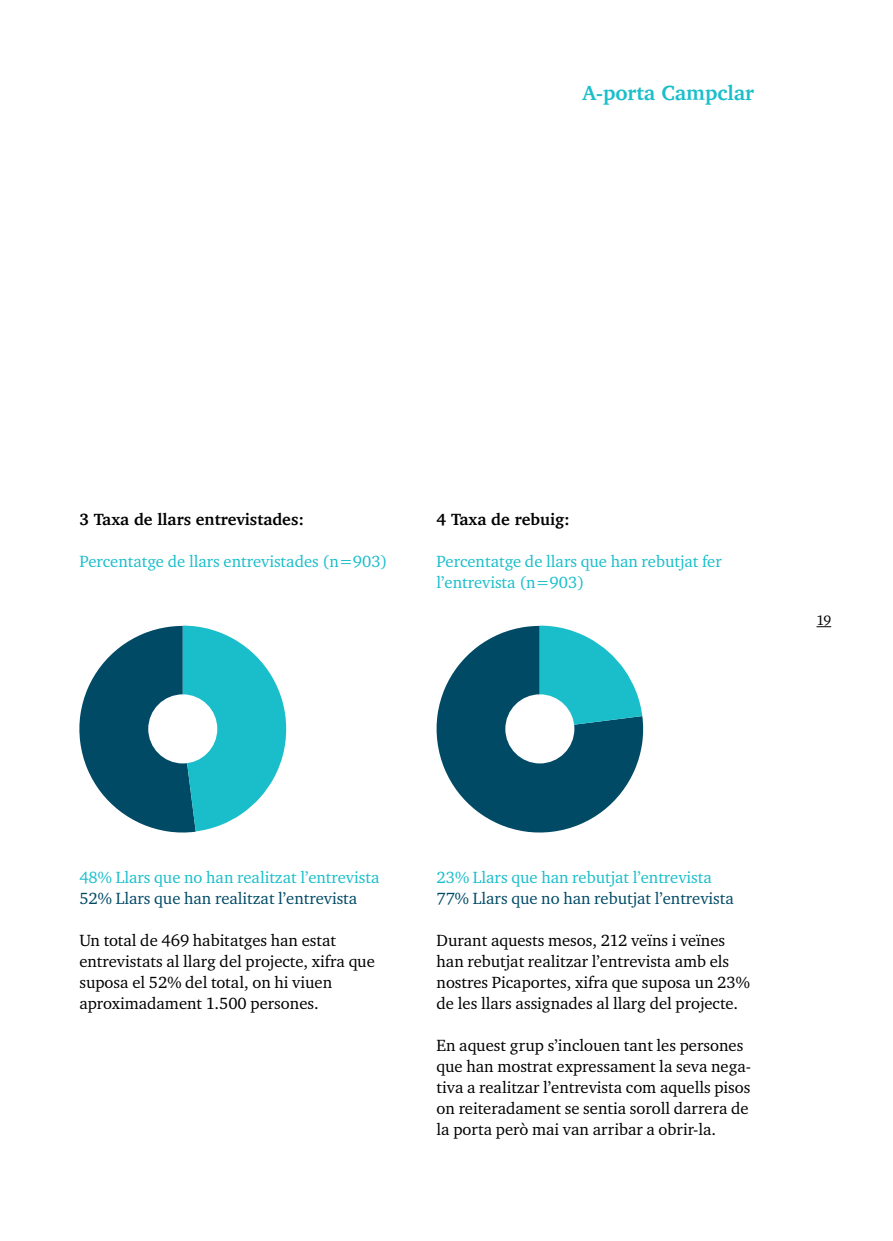
<style>
.page{position:relative;width:893px;height:1241px;background:#fff}
.page>*{position:absolute;margin:0;border:0;box-sizing:border-box;transform-origin:0 0}
.t1{font:700 21px "Charter";color:#1abecb}
.t2{font:16.62px/21px "Charter ITC";color:#000}
.t3{font:16.62px/21px "Charter ITC";color:#1abecb}
.t4{font:16.62px "Charter ITC";color:#004a66}
.t5{font:700 16.62px "Charter";color:#000}
.t6{font:14px "Charter ITC";color:#000}
</style>
<div class="page">
<svg style="left:816px;top:626px;width:15px;height:1px"></svg>
<svg style="left:436px;top:625px;width:207px;height:207px"></svg>
<svg style="left:79px;top:625px;width:207px;height:207px"></svg>
<div style="left:148px;top:694px;width:69px;height:69px;background:#fff;border-radius:50%"></div>
<div style="left:505px;top:694px;width:69px;height:69px;background:#fff;border-radius:50%"></div>
<p class="t1" style="left:582px;top:75px;width:173px">A-porta Campclar</p>
<p class="t5" style="left:79px;top:505px;width:226px">3 Taxa de llars entrevistades:</p>
<p class="t3" style="left:79px;top:550px;width:310px">Percentatge de llars entrevistades (n=903)</p>
<p class="t5" style="left:437px;top:505px;width:135px">4 Taxa de rebuig:</p>
<p class="t3" style="left:437px;top:550px;width:287px">Percentatge de llars que han rebutjat fer l’entrevista (n=903)</p>
<p class="t6" style="left:816px;top:611px;width:16px">19</p>
<p class="t3" style="left:79px;top:865px;width:302px">48% Llars que no han realitzat l’entrevista</p>
<p class="t4" style="left:79px;top:887px;width:279px">52% Llars que han realitzat l’entrevista</p>
<p class="t2" style="left:79px;top:928px;width:297px">Un total de 469 habitatges han estat entrevistats al llarg del projecte, xifra que suposa el 52% del total, on hi viuen aproximadament 1.500 persones.</p>
<p class="t3" style="left:437px;top:865px;width:277px">23% Llars que han rebutjat l’entrevista</p>
<p class="t4" style="left:437px;top:887px;width:299px">77% Llars que no han rebutjat l’entrevista</p>
<p class="t2" style="left:437px;top:928px;width:315px">Durant aquests mesos, 212 veïns i veïnes han rebutjat realitzar l’entrevista amb els nostres Picaportes, xifra que suposa un 23% de les llars assignades al llarg del projecte.</p>
<p class="t2" style="left:437px;top:1033px;width:316px">En aquest grup s’inclouen tant les persones que han mostrat expressament la seva nega&shy;tiva a realitzar l’entrevista com aquells pisos on reiteradament se sentia soroll darrera de la porta però mai van arribar a obrir-la.</p>
</div>
